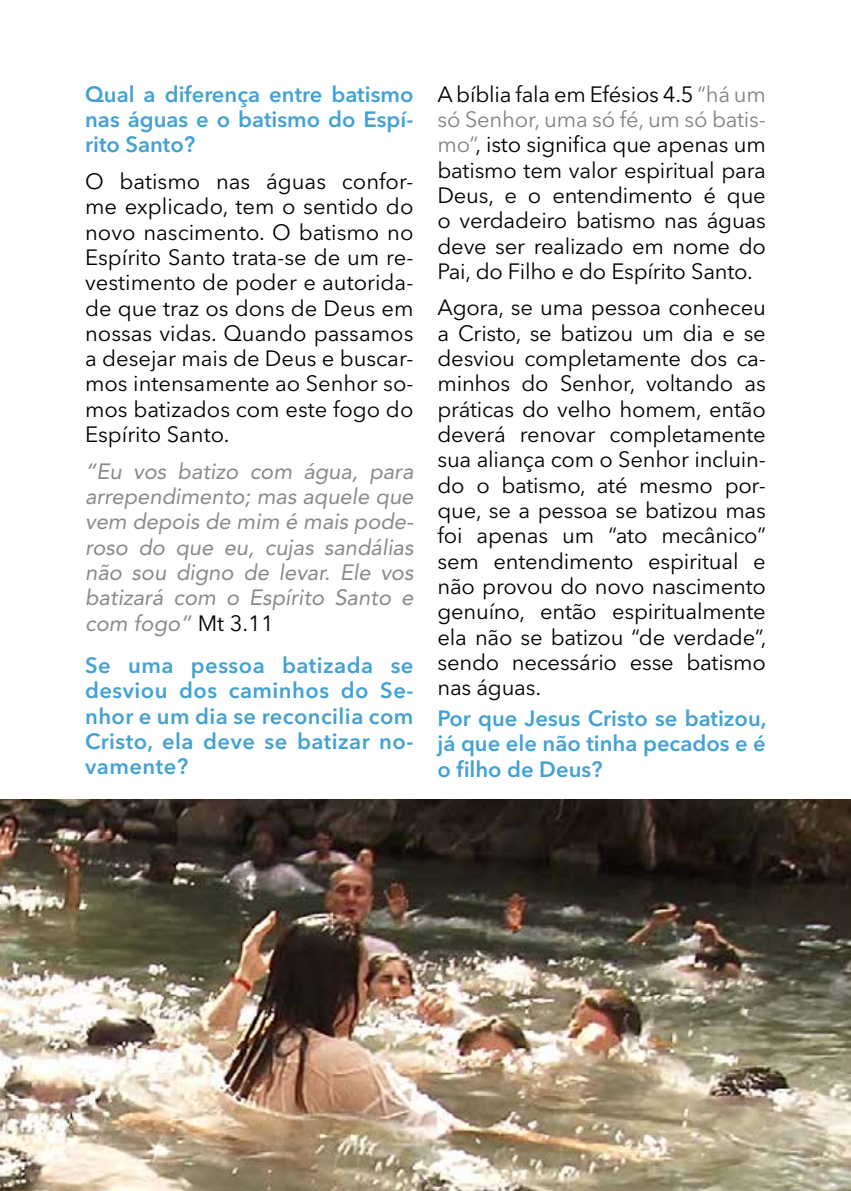
<style>
.page{position:relative;width:851px;height:1191px;background:#fff}
.page>*{position:absolute;margin:0;border:0;box-sizing:border-box;transform-origin:0 0}
.t1{font:22px/25.2px "Avenir Next LT Pro";letter-spacing:-.01em;color:#000;text-align:justify}
.t2{font:600 22px/25.2px "Avenir Next LT Pro";color:#43a2d3;text-align:justify}
.t3{font:italic 22px/25.2px "Avenir LT Std";color:#888a8d;text-align:justify}
.s1{font-family:"Avenir Next LT Pro";font-style:normal;color:#000}
.s2{color:#808285}
</style>
<div class="page">
<img style="left:0;top:799px;width:850px;height:392px">
<p class="t2" style="left:85px;top:81px;width:330px">Qual a diferença entre batismo nas águas e o batismo do Espí&shy;rito Santo?</p>
<p class="t1" style="left:85px;top:169px;width:330px">O batismo nas águas confor&shy;me explicado, tem o sentido do novo nascimento. O batismo no Espírito Santo trata-se de um re&shy;vestimento de poder e autorida&shy;de que traz os dons de Deus em nossas vidas. Quando passamos a desejar mais de Deus e buscar&shy;mos intensamente ao Senhor so&shy;mos batizados com este fogo do Espírito Santo.</p>
<p class="t3" style="left:85px;top:459px;width:330px">“Eu vos batizo com água, para arrependimento; mas aquele que vem depois de mim é mais pode&shy;roso do que eu, cujas sandálias não sou digno de levar. Ele vos batizará com o Espírito Santo e com fogo” <span class="s1">Mt 3.11</span></p>
<p class="t2" style="left:85px;top:652px;width:330px">Se uma pessoa batizada se desviou dos caminhos do Se&shy;nhor e um dia se reconcilia com Cristo, ela deve se batizar no&shy;vamente?</p>
<p class="t1" style="left:437px;top:81px;width:330px">A bíblia fala em Efésios 4.5 <span class="s2">“há um só Senhor, uma só fé, um só batis&shy;mo”</span>, isto significa que apenas um batismo tem valor espiritual para Deus, e o entendimento é que o verdadeiro batismo nas águas deve ser realizado em nome do Pai, do Filho e do Espírito Santo.</p>
<p class="t1" style="left:437px;top:295px;width:330px">Agora, se uma pessoa conheceu a Cristo, se batizou um dia e se desviou completamente dos ca&shy;minhos do Senhor, voltando as práticas do velho homem, então deverá renovar completamente sua aliança com o Senhor incluin&shy;do o batismo, até mesmo por&shy;que, se a pessoa se batizou mas foi apenas um “ato mecânico” sem entendimento espiritual e não provou do novo nascimento genuíno, então espiritualmente ela não se batizou “de verdade”, sendo necessário esse batismo nas águas.</p>
<p class="t2" style="left:437px;top:705px;width:330px">Por que Jesus Cristo se batizou, já que ele não tinha pecados e é o filho de Deus?</p>
</div>
